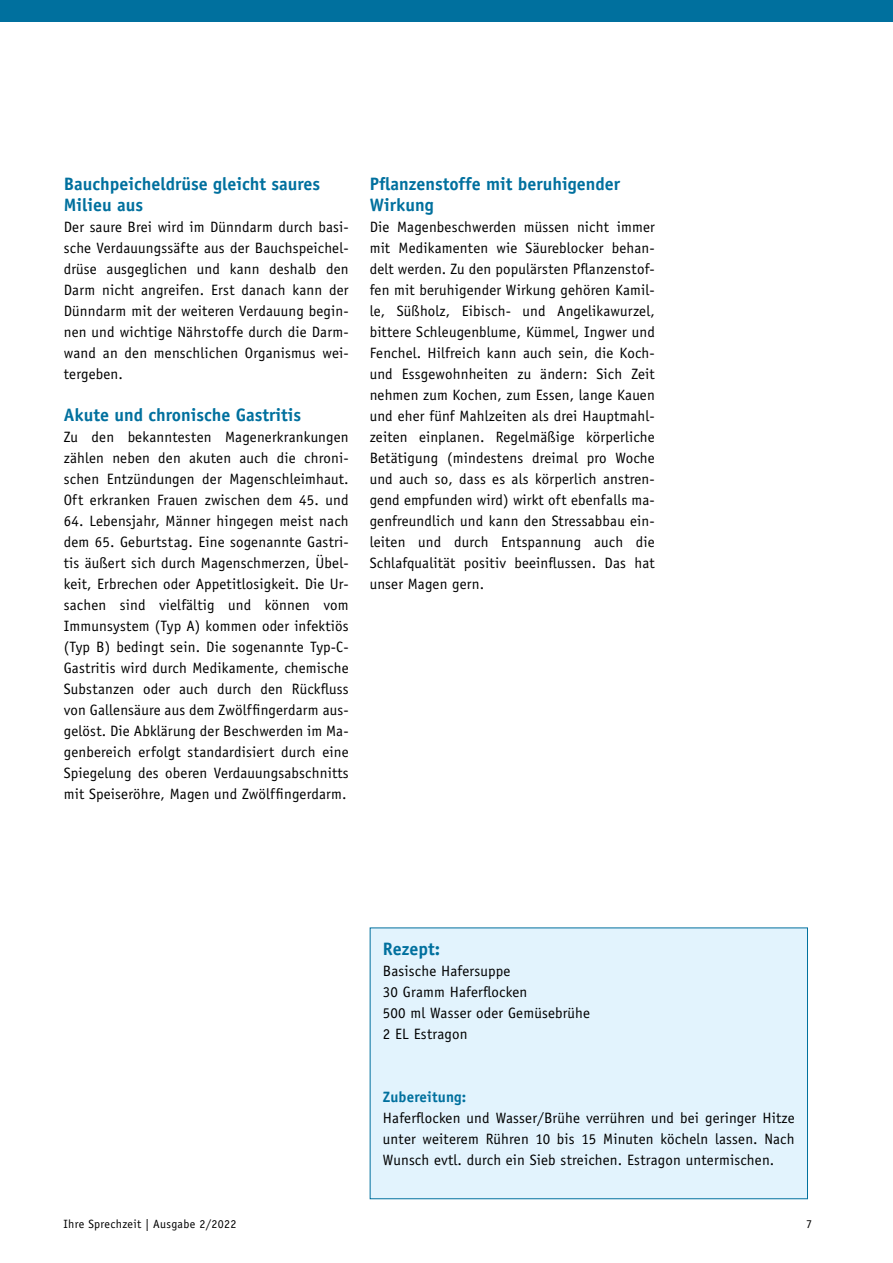
<style>
.page{position:relative;width:893px;height:1263px;background:#fff}
.page>*{position:absolute;margin:0;border:0;box-sizing:border-box;transform-origin:0 0}
.t1{font:700 18px/21px "Officina Sans";color:#00709e}
.t2{font:15px/21px "Officina Sans";letter-spacing:.01em;color:#000;text-align:justify}
.t3{font:700 15px "Officina Sans";letter-spacing:.01em;color:#00709e}
.t4{font:12px "Officina Sans";letter-spacing:.025em;color:#000}
</style>
<div class="page">
<div style="left:0;top:0;width:893px;height:21px;background:#00709e"></div>
<div style="left:370px;top:928px;width:437px;height:271px;background:#e2f3fd"></div>
<p class="t1" style="left:64px;top:173px;width:258px">Bauchpeicheldrüse gleicht saures<br>Milieu aus</p>
<p class="t2" style="left:64px;top:216px;width:286px">Der saure Brei wird im Dünndarm durch basi&shy;sche Verdauungssäfte aus der Bauchspeichel&shy;drüse ausgeglichen und kann deshalb den Darm nicht angreifen. Erst danach kann der Dünndarm mit der weiteren Verdauung begin&shy;nen und wichtige Nährstoffe durch die Darm&shy;wand an den menschlichen Organismus wei&shy;tergeben.</p>
<p class="t1" style="left:64px;top:404px;width:239px">Akute und chronische Gastritis</p>
<p class="t2" style="left:64px;top:426px;width:286px">Zu den bekanntesten Magenerkrankungen zählen neben den akuten auch die chroni&shy;schen Entzündungen der Magenschleimhaut.<br>Oft erkranken Frauen zwischen dem 45. und</p>
<p class="t2" style="left:64px;top:510px;width:286px">64. Lebensjahr, Männer hingegen meist nach dem 65. Geburtstag. Eine sogenannte Gastri&shy;tis äußert sich durch Magenschmerzen, Übel&shy;keit, Erbrechen oder Appetitlosigkeit. Die Ur&shy;sachen sind vielfältig und können vom Immunsystem (Typ A) kommen oder infektiös (Typ B) bedingt sein. Die sogenannte Typ-C-Gastritis wird durch Medikamente, chemische Substanzen oder auch durch den Rückfluss von Gallensäure aus dem Zwölffingerdarm aus&shy;gelöst. Die Abklärung der Beschwerden im Ma&shy;genbereich erfolgt standardisiert durch eine Spiegelung des oberen Verdauungsabschnitts mit Speiseröhre, Magen und Zwölffingerdarm.</p>
<p class="t1" style="left:370px;top:173px;width:252px">Pflanzenstoffe mit beruhigender<br>Wirkung</p>
<p class="t2" style="left:370px;top:216px;width:287px">Die Magenbeschwerden müssen nicht immer mit Medikamenten wie Säureblocker behan&shy;delt werden. Zu den populärsten Pflanzenstof&shy;fen mit beruhigender Wirkung gehören Kamil&shy;le, Süßholz, Eibisch- und Angelikawurzel, bittere Schleugenblume, Kümmel, Ingwer und Fenchel. Hilfreich kann auch sein, die Koch&shy;und Essgewohnheiten zu ändern: Sich Zeit nehmen zum Kochen, zum Essen, lange Kauen und eher fünf Mahlzeiten als drei Hauptmahl&shy;zeiten einplanen. Regelmäßige körperliche Betätigung (mindestens dreimal pro Woche und auch so, dass es als körperlich anstren&shy;gend empfunden wird) wirkt oft ebenfalls ma&shy;genfreundlich und kann den Stressabbau ein&shy;leiten und durch Entspannung auch die Schlafqualität positiv beeinflussen. Das hat unser Magen gern.</p>
<p class="t1" style="left:383px;top:938px;width:59px">Rezept:</p>
<p class="t2" style="left:383px;top:960px;width:209px;text-align:left">Basische Hafersuppe<br>30 Gramm Haferflocken<br>500 ml Wasser oder Gemüsebrühe<br>2 EL Estragon</p>
<p class="t3" style="left:383px;top:1087px;width:85px">Zubereitung:</p>
<p class="t2" style="left:383px;top:1107px;width:413px">Haferflocken und Wasser/Brühe verrühren und bei geringer Hitze unter weiterem Rühren 10 bis 15 Minuten köcheln lassen. Nach Wunsch evtl. durch ein Sieb streichen. Estragon untermischen.</p>
<p class="t4" style="left:64px;top:1217px;width:174px">Ihre Sprechzeit | Ausgabe 2/2022</p>
<p class="t4" style="left:806px;top:1217px;width:7px">7</p>
</div>
